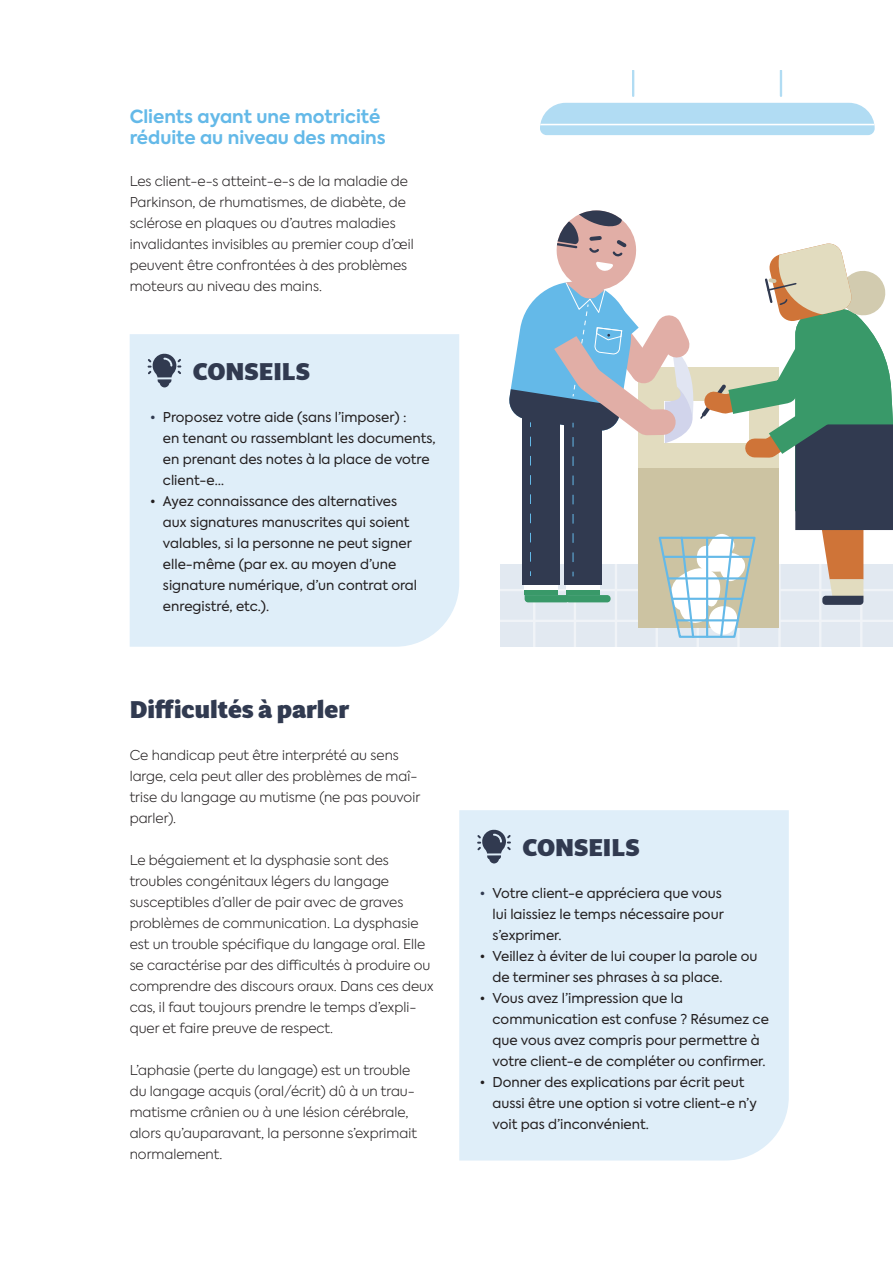
<style>
.page{position:relative;width:893px;height:1263px;background:#fff}
.page>*{position:absolute;margin:0;border:0;box-sizing:border-box;transform-origin:0 0}
.t1{font:800 24px "Multi Display";color:#313a50}
.t2{font:700 18px/21px "Axiforma";color:#64b9e8}
.t3{font:300 13.5px/21px "Axiforma";color:#231f20}
.t4{font:13.5px/21px "Axiforma";color:#231f20}
.s1{color:#313a50}
</style>
<div class="page">
<div style="left:500px;top:565px;width:393px;height:82px;background:#e2e9f1"></div>
<hr style="left:615px;top:565px;width:2px;height:82px;background:#fff">
<hr style="left:574px;top:565px;width:2px;height:82px;background:#fff">
<hr style="left:533px;top:565px;width:2px;height:82px;background:#fff">
<hr style="left:697px;top:565px;width:2px;height:82px;background:#fff">
<hr style="left:655px;top:565px;width:3px;height:82px;background:#fff">
<hr style="left:778px;top:565px;width:3px;height:82px;background:#fff">
<hr style="left:737px;top:565px;width:3px;height:82px;background:#fff">
<hr style="left:860px;top:565px;width:2px;height:82px;background:#fff">
<hr style="left:819px;top:565px;width:2px;height:82px;background:#fff">
<hr style="left:500px;top:589px;width:393px;height:2px;background:#fff">
<hr style="left:500px;top:620px;width:393px;height:2px;background:#fff">
<svg style="left:540px;top:103px;width:335px;height:32px;background:#b4ddf3"></svg>
<hr style="left:632px;top:71px;width:2px;height:25px;background:#64b9e8">
<hr style="left:780px;top:71px;width:2px;height:25px;background:#64b9e8">
<hr style="left:540px;top:124px;width:335px;height:1px;background:#fff">
<svg style="left:508px;top:210px;width:385px;height:429px"></svg>
<div style="left:130px;top:334px;width:329px;height:313px;background:#dfeef9"></div>
<svg style="left:148px;top:352px;width:33px;height:35px"></svg>
<div style="left:459px;top:810px;width:330px;height:350px;background:#dfeef9"></div>
<svg style="left:477px;top:828px;width:34px;height:35px"></svg>
<p class="t2" style="left:130px;top:106px;width:257px">Clients ayant une motricité réduite au niveau des mains</p>
<p class="t3" style="left:130px;top:171px;width:285px">Les client-e-s atteint-e-s de la maladie de Parkinson, de rhumatismes, de diabète, de sclérose en plaques ou d’autres maladies invalidantes invisibles au premier coup d’œil peuvent être confrontées à des problèmes moteurs au niveau des mains.</p>
<p class="t1" style="left:193px;top:355px;width:119px">CONSEILS</p>
<p class="t4" style="left:163px;top:407px;width:274px;text-indent:-13px"><span class="s1">•</span> Proposez votre aide (sans l’imposer) :<br>en tenant ou rassemblant les documents, en prenant des notes à la place de votre client-e…</p>
<p class="t4" style="left:163px;top:491px;width:256px;text-indent:-13px">• Ayez connaissance des alternatives aux signatures manuscrites qui soient valables, si la personne ne peut signer elle-même (par ex. au moyen d’une signature numérique, d’un contrat oral enregistré, etc.).</p>
<p class="t1" style="left:130px;top:693px;width:221px">Difficultés à parler</p>
<p class="t3" style="left:130px;top:745px;width:292px">Ce handicap peut être interprété au sens large, cela peut aller des problèmes de maî&shy;trise du langage au mutisme (ne pas pouvoir parler).</p>
<p class="t3" style="left:130px;top:850px;width:305px">Le bégaiement et la dysphasie sont des troubles congénitaux légers du langage susceptibles d’aller de pair avec de graves problèmes de communication. La dysphasie est un trouble spécifique du langage oral. Elle se caractérise par des difficultés à produire ou comprendre des discours oraux. Dans ces deux cas, il faut toujours prendre le temps d’expli&shy;quer et faire preuve de respect.</p>
<p class="t3" style="left:130px;top:1060px;width:289px">L’aphasie (perte du langage) est un trouble du langage acquis (oral/écrit) dû à un trau&shy;matisme crânien ou à une lésion cérébrale, alors qu’auparavant, la personne s’exprimait normalement.</p>
<p class="t1" style="left:522px;top:831px;width:119px">CONSEILS</p>
<p class="t4" style="left:493px;top:883px;width:233px;text-indent:-13px"><span class="s1">•</span> Votre client-e appréciera que vous lui laissiez le temps nécessaire pour s’exprimer.</p>
<p class="t4" style="left:493px;top:946px;width:266px;text-indent:-13px">• Veillez à éviter de lui couper la parole ou de terminer ses phrases à sa place.</p>
<p class="t4" style="left:493px;top:988px;width:278px;text-indent:-13px">• Vous avez l’impression que la communication est confuse ? Résumez ce que vous avez compris pour permettre à votre client-e de compléter ou confirmer.</p>
<p class="t4" style="left:493px;top:1072px;width:266px;text-indent:-13px">• Donner des explications par écrit peut aussi être une option si votre client-e n’y voit pas d’inconvénient.</p>
</div>
